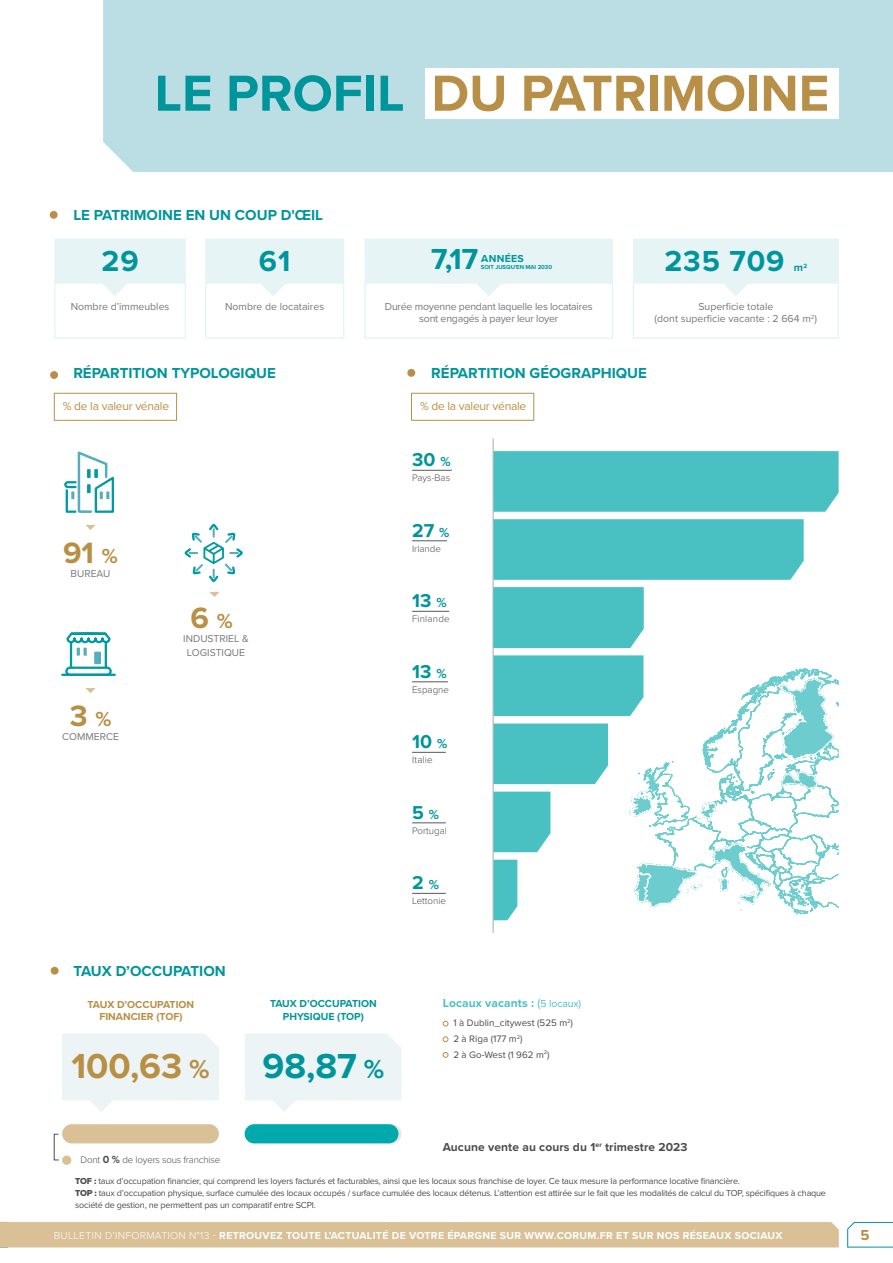
<style>
.page{position:relative;width:893px;height:1263px;background:#fff}
.page>*{position:absolute;margin:0;border:0;box-sizing:border-box;transform-origin:0 0}
.t1{font:700 52.5px "Proxima Nova";color:#b88f47}
.t2{font:700 36px "Proxima Nova";color:#b88f43}
.t3{font:700 36px "Proxima Nova";color:#00959c}
.t4{font:700 30.45px "Proxima Nova";color:#b88f43}
.t5{font:700 30px "Proxima Nova";letter-spacing:.03em;color:#00959c}
.t6{font:700 19.35px "Proxima Nova";color:#00959a}
.t7{font:700 15px "Proxima Nova";color:#00959c}
.t8{font:700 15px "Proxima Nova";color:#b88f43}
.t9{font:700 12px "Proxima Nova";letter-spacing:.01em;color:#4b4c4d}
.t10{font:12px "Proxima Nova";letter-spacing:-.02em;color:#b88f43}
.t11{font:700 12px "Proxima Nova";letter-spacing:.01em;color:#49c1c2}
.t12{font:700 10.95px "Proxima Nova";color:#00959c}
.t13{font:700 10.5px "Proxima Nova";letter-spacing:.03em;color:#fff}
.t14{font:10.5px/12.1px "Proxima Nova";color:#76787b;text-align:center}
.t15{font:10.5px/12px "Proxima Nova";letter-spacing:-.02em;color:#76787b;text-align:center}
.t16{font:700 10.5px/12.6px "Proxima Nova";color:#b88f43;text-align:center}
.t17{font:700 10.5px/12.6px "Proxima Nova";color:#00959c;text-align:center}
.t18{font:700 10.5px "Proxima Nova";letter-spacing:.03em;color:#00959a}
.t19{font:10.35px/13.4px "Proxima Nova";color:#76787b;text-align:center}
.t20{font:9.75px/15.6px "Proxima Nova";color:#4b4c4d}
.t21{font:300 9.75px "Proxima Nova";color:#4b4c4d}
.t22{font:300 9.75px "Proxima Nova";letter-spacing:-.02em;color:#4b4c4d}
.t23{font:300 9.75px "Proxima Nova";letter-spacing:.02em;color:#4b4c4d}
.t24{font:9px/12px "Proxima Nova";letter-spacing:-.02em;color:#4b4c4d}
.t25{font:700 6px "Proxima Nova";letter-spacing:-.01em;color:#00959a}
.s1{color:#00959a}
.s2{font-size:13.5px}
.s3{font-size:21.15px}
.s4{font-size:27px}
.s5{font-weight:700;font-size:10.65px}
.s6{font-weight:400}
.s7{font-weight:400;font-size:10.5px}
.s8{font-family:"Proxima Nova Extrabld"}
.s9{font-weight:300}
</style>
<div class="page">
<div style="left:103px;top:0;width:790px;height:172px;background:#bbdee5"></div>
<div style="left:425px;top:68px;width:414px;height:50px;background:#fff"></div>
<svg style="left:0;top:1221px;width:839px;height:27px;background:#dcc39d"></svg>
<svg style="left:847px;top:1221px;width:46px;height:27px"></svg>
<div style="left:62px;top:1124px;width:157px;height:19px;background:#dac097;border-radius:10px"></div>
<div style="left:62px;top:1155px;width:9px;height:10px;background:#dac097;border-radius:50%"></div>
<div style="left:245px;top:1124px;width:153px;height:19px;background:#00a9ab;border-radius:10px"></div>
<div style="left:54px;top:1134px;width:5px;height:26px;border:1px solid #4b4c4d"></div>
<div style="left:51px;top:967px;width:8px;height:8px;background:#b88f47;border-radius:50%"></div>
<svg style="left:443px;top:1021px;width:5px;height:5px"></svg>
<svg style="left:443px;top:1036px;width:5px;height:6px"></svg>
<svg style="left:443px;top:1052px;width:5px;height:6px"></svg>
<svg style="left:62px;top:1034px;width:157px;height:78px"></svg>
<svg style="left:245px;top:1034px;width:157px;height:78px"></svg>
<div style="left:50px;top:371px;width:8px;height:8px;background:#b88f47;border-radius:50%"></div>
<div style="left:407px;top:369px;width:8px;height:8px;background:#b88f47;border-radius:50%"></div>
<div style="left:411px;top:393px;width:123px;height:28px;border:1px solid #b88f47"></div>
<hr style="left:412px;top:470px;width:40px;height:1px;background:#57585a">
<hr style="left:412px;top:822px;width:34px;height:1px;background:#57585a">
<hr style="left:412px;top:893px;width:34px;height:1px;background:#57585a">
<hr style="left:412px;top:611px;width:37px;height:1px;background:#57585a">
<div style="left:50px;top:211px;width:8px;height:8px;background:#b88f47;border-radius:50%"></div>
<svg style="left:633px;top:239px;width:206px;height:57px"></svg>
<svg style="left:205px;top:239px;width:139px;height:57px"></svg>
<svg style="left:54px;top:239px;width:132px;height:57px"></svg>
<svg style="left:364px;top:239px;width:249px;height:57px"></svg>
<div style="left:54px;top:393px;width:123px;height:28px;border:1px solid #b88f47"></div>
<svg style="left:184px;top:524px;width:59px;height:73px"></svg>
<svg style="left:85px;top:688px;width:11px;height:5px"></svg>
<hr style="left:105px;top:642px;width:2px;height:25px;background:#009ba2">
<hr style="left:70px;top:642px;width:2px;height:25px;background:#009ba2">
<hr style="left:62px;top:674px;width:53px;height:2px;background:#009ba2">
<div style="left:94px;top:652px;width:7px;height:12px;background:#56adbe"></div>
<div style="left:65px;top:666px;width:47px;height:10px;border:2px solid #009ba2;border-radius:4px"></div>
<svg style="left:66px;top:632px;width:45px;height:24px"></svg>
<svg style="left:85px;top:525px;width:11px;height:5px"></svg>
<svg style="left:64px;top:451px;width:50px;height:62px"></svg>
<hr style="left:412px;top:540px;width:35px;height:1px;background:#57585a">
<hr style="left:412px;top:681px;width:36px;height:1px;background:#57585a">
<hr style="left:412px;top:752px;width:34px;height:1px;background:#57585a">
<svg style="left:493px;top:438px;width:346px;height:495px"></svg>
<h1 class="t1" style="left:155px;top:54px;width:676px"><span class="s1">LE PROFIL</span> DU PATRIMOINE</h1>
<h3 class="t7" style="left:73px;top:204px;width:251px">LE PATRIMOINE EN UN COUP D'ŒIL</h3>
<h3 class="t5" style="left:102px;top:239px;width:39px">29</h3>
<p class="t14" style="left:71px;top:300px;width:100px">Nombre d’immeubles</p>
<h3 class="t5" style="left:431px;top:237px;width:48px">7,17</h3>
<p class="t18" style="left:481px;top:250px;width:44px">ANNÉES</p>
<h3 class="t5" style="left:259px;top:239px;width:33px">61</h3>
<h3 class="t5" style="left:664px;top:239px;width:122px">235 709</h3>
<p class="t12" style="left:794px;top:260px;width:15px">m<sup>2</sup></p>
<p class="t25" style="left:481px;top:262px;width:73px">SOIT JUSQU'EN MAI 2030</p>
<p class="t15" style="left:385px;top:300px;width:209px">Durée moyenne pendant laquelle les locataires sont engagés à payer leur loyer</p>
<p class="t14" style="left:655px;top:300px;width:164px">Superficie totale<br>(dont superficie vacante : 2 664 m<sup>2</sup>)</p>
<p class="t14" style="left:225px;top:300px;width:101px">Nombre de locataires</p>
<h3 class="t7" style="left:73px;top:362px;width:204px">RÉPARTITION TYPOLOGIQUE</h3>
<h3 class="t7" style="left:431px;top:362px;width:217px">RÉPARTITION GÉOGRAPHIQUE</h3>
<h3 class="t10" style="left:420px;top:397px;width:108px">% de la valeur vénale</h3>
<h3 class="t10" style="left:63px;top:397px;width:108px">% de la valeur vénale</h3>
<h3 class="t6" style="left:412px;top:445px;width:40px">30 <span class="s2">%</span></h3>
<p class="t21" style="left:412px;top:471px;width:40px">Pays-Bas</p>
<h3 class="t6" style="left:412px;top:516px;width:39px">27 <span class="s2">%</span></h3>
<h3 class="t4" style="left:63px;top:530px;width:56px">91 <span class="s3">%</span></h3>
<p class="t21" style="left:412px;top:541px;width:30px">Irlande</p>
<p class="t19" style="left:71px;top:566px;width:41px">BUREAU</p>
<h3 class="t4" style="left:70px;top:693px;width:43px">3 <span class="s3">%</span></h3>
<p class="t19" style="left:62px;top:729px;width:58px">COMMERCE</p>
<h3 class="t4" style="left:191px;top:595px;width:44px">6 <span class="s3">%</span></h3>
<p class="t19" style="left:183px;top:632px;width:67px">INDUSTRIEL &amp;<br>LOGISTIQUE</p>
<h3 class="t7" style="left:73px;top:960px;width:154px">TAUX D’OCCUPATION</h3>
<p class="t16" style="left:88px;top:997px;width:108px">TAUX D’OCCUPATION<br>FINANCIER (TOF)</p>
<h2 class="t2" style="left:71px;top:1040px;width:140px">100,63 <span class="s4">%</span></h2>
<p class="t22" style="left:81px;top:1153px;width:141px">Dont <span class="s5">0 %</span> de loyers sous franchise</p>
<p class="t17" style="left:270px;top:997px;width:108px">TAUX D’OCCUPATION<br>PHYSIQUE (TOP)</p>
<h2 class="t3" style="left:263px;top:1040px;width:123px">98,87 <span class="s4">%</span></h2>
<h3 class="t6" style="left:412px;top:586px;width:36px">13 <span class="s2">%</span></h3>
<p class="t23" style="left:412px;top:612px;width:39px">Finlande</p>
<h3 class="t6" style="left:412px;top:657px;width:36px">13 <span class="s2">%</span></h3>
<p class="t21" style="left:412px;top:682px;width:38px">Espagne</p>
<h3 class="t6" style="left:412px;top:727px;width:37px">10 <span class="s2">%</span></h3>
<p class="t21" style="left:412px;top:753px;width:22px">Italie</p>
<h3 class="t6" style="left:412px;top:798px;width:29px">5 <span class="s2">%</span></h3>
<p class="t21" style="left:412px;top:823px;width:36px">Portugal</p>
<h3 class="t6" style="left:412px;top:868px;width:28px">2 <span class="s2">%</span></h3>
<p class="t21" style="left:412px;top:894px;width:35px">Lettonie</p>
<h3 class="t11" style="left:443px;top:994px;width:140px">Locaux vacants : <span class="s6">(</span><span class="s7">5 locaux)</span></h3>
<p class="t20" style="left:453px;top:1015px;width:121px">1 à Dublin_citywest (525 m<sup>2</sup>)<br>2 à Riga (177 m<sup>2</sup>)<br>2 à Go-West (1 962 m<sup>2</sup>)</p>
<h3 class="t9" style="left:443px;top:1138px;width:246px">Aucune vente au cours du 1<sup>er</sup> trimestre 2023</h3>
<p class="t24" style="left:75px;top:1174px;width:752px"><span class="s8">TOF :</span> taux d’occupation financier, qui comprend les loyers facturés et facturables, ainsi que les locaux sous franchise de loyer. Ce taux mesure la performance locative financière.<br><span class="s8">TOP :</span> taux d’occupation physique, surface cumulée des locaux occupés / surface cumulée des locaux détenus. L’attention est attirée sur le fait que les modalités de calcul du TOP, spécifiques à chaque société de gestion, ne permettent pas un comparatif entre SCPI.</p>
<p class="t13" style="left:54px;top:1227px;width:730px"><span class="s9">BULLETIN D’INFORMATION N°13 -</span> RETROUVEZ TOUTE L’ACTUALITÉ DE VOTRE ÉPARGNE SUR WWW.CORUM.FR ET SUR NOS RÉSEAUX SOCIAUX</p>
<h3 class="t8" style="left:860px;top:1224px;width:11px">5</h3>
</div>
